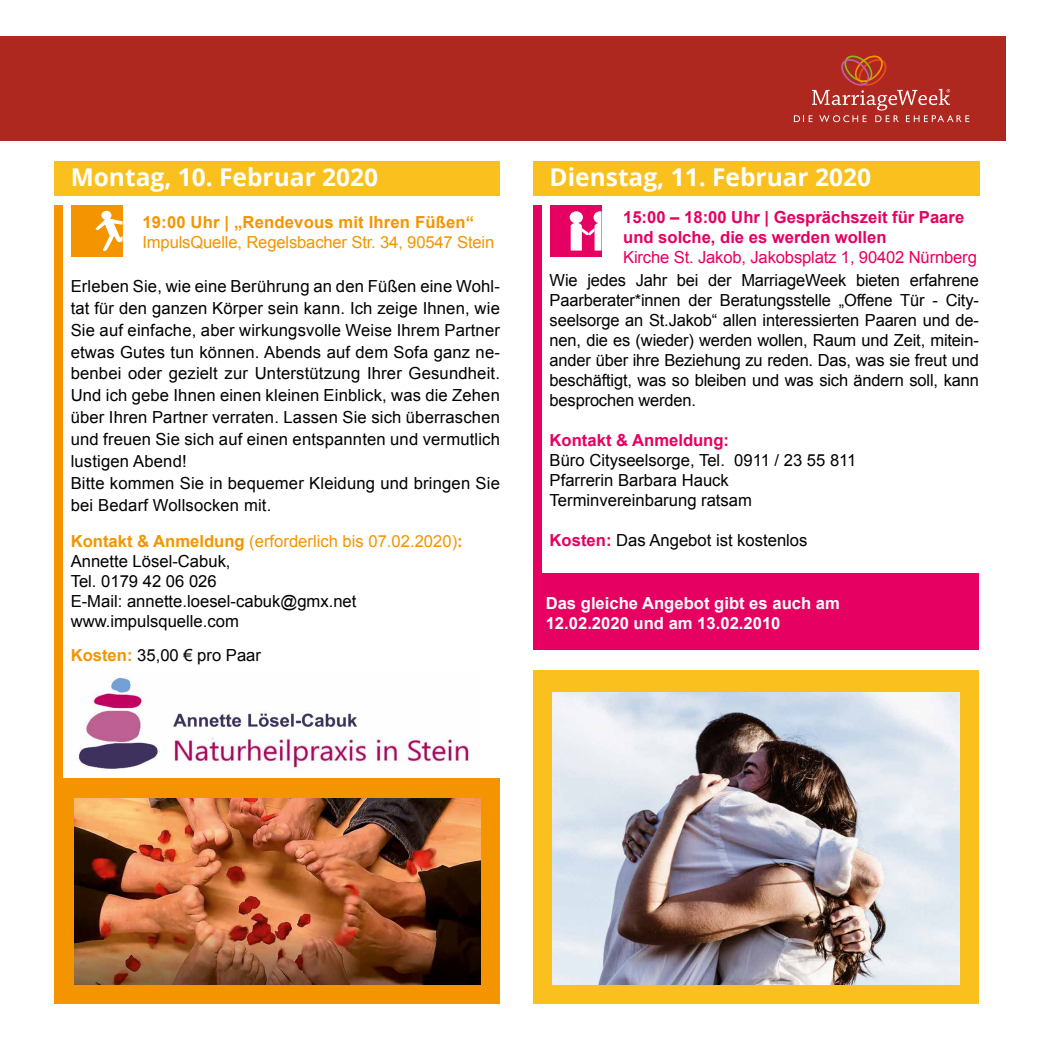
<style>
.page{position:relative;width:1042px;height:1042px;background:#fff}
.page>*{position:absolute;margin:0;border:0;box-sizing:border-box;transform-origin:0 0}
.t1{font:700 24.5px "Open Sans";color:#fff}
.t2{font:16.62px/19.9px "Arial";letter-spacing:.01em;color:#000}
.t3{font:700 16.62px/19.9px "Arial";color:#e60061}
.t4{font:700 16.62px/19.9px "Arial";color:#fff}
.t5{font:16.62px "Arial";letter-spacing:-.01em;color:#f49500}
.t6{font:16.62px "Arial";letter-spacing:-.01em;color:#e60061}
.t7{font:700 16.62px "Arial";letter-spacing:.01em;color:#f49500}
.s1{font-weight:700;color:#f49500}
.s2{color:#f49500}
.s3{font-weight:700;color:#e60061}
</style>
<div class="page">
<div style="left:0;top:36px;width:1005px;height:104px;background:#ae2820"></div>
<svg style="left:794px;top:55px;width:175px;height:67px"></svg>
<div style="left:533px;top:161px;width:446px;height:35px;background:#fac01d"></div>
<div style="left:55px;top:161px;width:445px;height:35px;background:#fac01d"></div>
<div style="left:55px;top:205px;width:8px;height:579px;background:#f49500"></div>
<div style="left:55px;top:779px;width:445px;height:225px;background:#f49500"></div>
<img style="left:74px;top:798px;width:407px;height:186px">
<img style="left:78px;top:677px;width:393px;height:94px">
<div style="left:71px;top:205px;width:52px;height:52px;background:#f49500"></div>
<svg style="left:95px;top:211px;width:28px;height:41px"></svg>
<div style="left:533px;top:573px;width:446px;height:77px;background:#e60061"></div>
<div style="left:550px;top:205px;width:51px;height:52px;background:#e60061"></div>
<svg style="left:571px;top:211px;width:30px;height:40px"></svg>
<div style="left:533px;top:205px;width:9px;height:427px;background:#e60061"></div>
<div style="left:533px;top:670px;width:446px;height:334px;background:#fac01d"></div>
<img style="left:552px;top:693px;width:407px;height:292px">
<h1 class="t1" style="left:71px;top:160px;width:309px">Montag, 10. Februar 2020</h1>
<p class="t7" style="left:142px;top:211px;width:333px">19:00 Uhr | „Rendevous mit Ihren Füßen“</p>
<p class="t5" style="left:142px;top:232px;width:353px">ImpulsQuelle, Regelsbacher Str. 34, 90547 Stein</p>
<p class="t2" style="left:71px;top:275px;width:431px;line-height:21.9px">Erleben Sie, wie eine Berührung an den Füßen eine Wohl&shy;tat für den ganzen Körper sein kann. Ich zeige Ihnen, wie Sie auf einfache, aber wirkungsvolle Weise Ihrem Partner etwas Gutes tun können. Abends auf dem Sofa ganz ne&shy;benbei oder gezielt zur Unterstützung Ihrer Gesundheit.<br>Und ich gebe Ihnen einen kleinen Einblick, was die Zehen über Ihren Partner verraten. Lassen Sie sich überraschen und freuen Sie sich auf einen entspannten und vermutlich lustigen Abend!<br>Bitte kommen Sie in bequemer Kleidung und bringen Sie bei Bedarf Wollsocken mit.</p>
<p class="t2" style="left:71px;top:531px;width:394px"><span class="s1">Kontakt &amp; Anmeldung</span> <span class="s2">(erforderlich bis 07.02.2020)</span><span class="s1">:<br></span>Annette Lösel-Cabuk,<br>Tel. 0179 42 06 026<br>E-Mail: annette.loesel-cabuk@gmx.net www.impulsquelle.com</p>
<p class="t2" style="left:71px;top:645px;width:192px"><span class="s1">Kosten:</span> 35,00 € pro Paar</p>
<h1 class="t1" style="left:550px;top:160px;width:323px">Dienstag, 11. Februar 2020</h1>
<p class="t3" style="left:623px;top:208px;width:342px">15:00 – 18:00 Uhr | Gesprächszeit für Paare und solche, die es werden wollen</p>
<p class="t6" style="left:623px;top:246px;width:355px">Kirche St. Jakob, Jakobsplatz 1, 90402 Nürnberg</p>
<p class="t2" style="left:550px;top:271px;width:431px;text-align:justify">Wie jedes Jahr bei der MarriageWeek bieten erfahrene Paarberater*innen der Beratungsstelle „Offene Tür - City&shy;seelsorge an St.Jakob“ allen interessierten Paaren und de&shy;nen, die es (wieder) werden wollen, Raum und Zeit, mitein&shy;ander über ihre Beziehung zu reden. Das, was sie freut und beschäftigt, was so bleiben und was sich ändern soll, kann besprochen werden.</p>
<p class="t3" style="left:550px;top:431px;width:181px">Kontakt &amp; Anmeldung:</p>
<p class="t2" style="left:550px;top:450px;width:308px">Büro Cityseelsorge, Tel. 0911 / 23 55 811<br>Pfarrerin Barbara Hauck<br>Terminvereinbarung ratsam</p>
<p class="t2" style="left:550px;top:530px;width:259px"><span class="s3">Kosten:</span> Das Angebot ist kostenlos</p>
<p class="t4" style="left:546px;top:594px;width:296px">Das gleiche Angebot gibt es auch am<br>12.02.2020 und am 13.02.2010</p>
</div>
